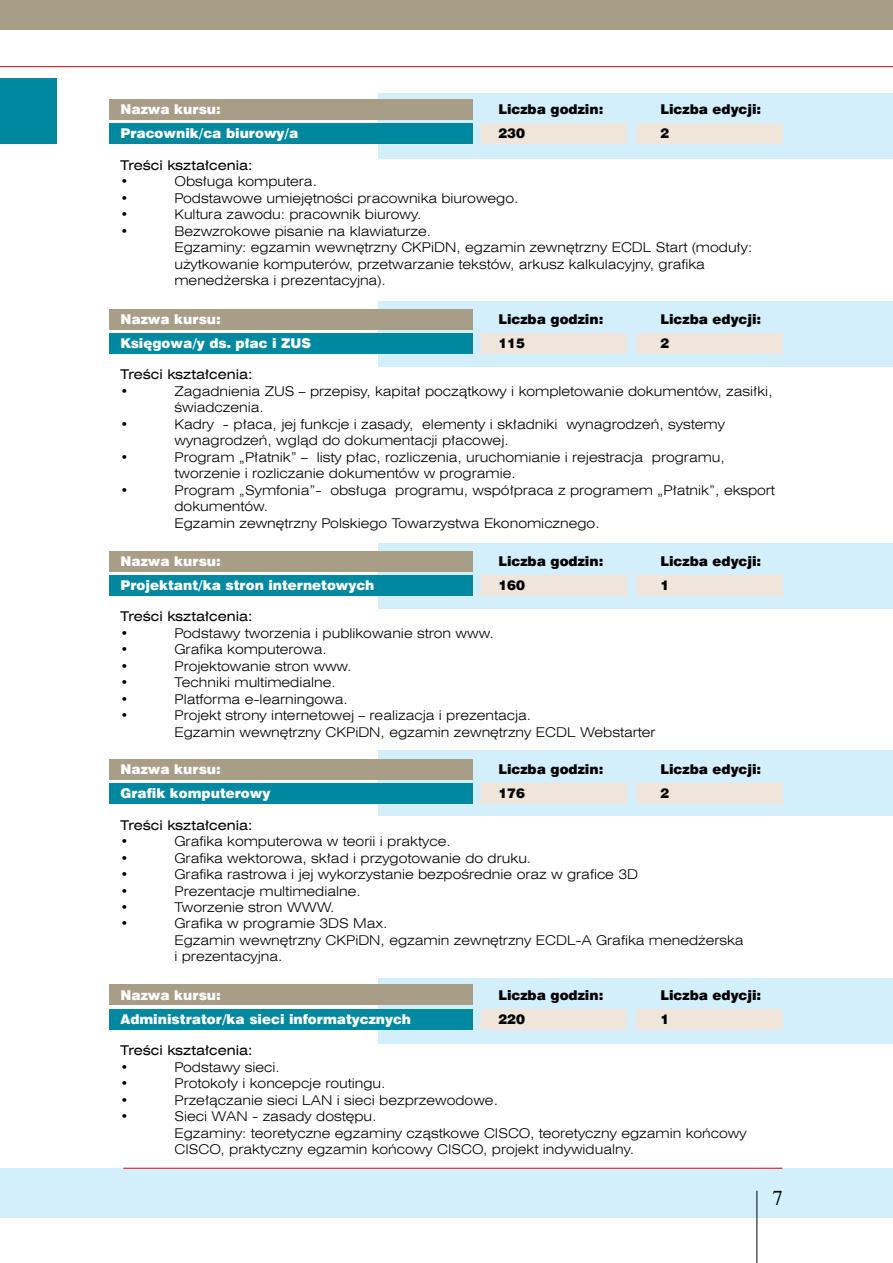
<style>
.page{position:relative;width:893px;height:1263px;background:#fff}
.page>*{position:absolute;margin:0;border:0;box-sizing:border-box;transform-origin:0 0}
.t1{font:21px "Times";color:#000}
.t2{font:13.5px/16.5px "Swis 721 Lt Ex EU";color:#000}
.t3{font:13.5px "Swis 721 Blk EU";color:#fff}
.t4{font:13.5px "Swis 721 Blk EU";color:#000}
.t5{font:13.5px "Swis 721 Ex EU";color:#000}
</style>
<div class="page">
<div style="left:0;top:78px;width:57px;height:65px;background:#0088a0"></div>
<div style="left:0;top:1168px;width:893px;height:49px;background:#d4effc"></div>
<div style="left:378px;top:93px;width:515px;height:65px;background:#d4effc"></div>
<div style="left:378px;top:301px;width:515px;height:65px;background:#d4effc"></div>
<div style="left:378px;top:544px;width:515px;height:65px;background:#d4effc"></div>
<div style="left:378px;top:751px;width:515px;height:65px;background:#d4effc"></div>
<div style="left:378px;top:978px;width:515px;height:65px;background:#d4effc"></div>
<hr style="left:756px;top:1191px;width:1px;height:72px;background:#000">
<hr style="left:0;top:66px;width:893px;height:1px;background:#d2232a">
<hr style="left:123px;top:1168px;width:659px;height:1px;background:#d2232a">
<div style="left:109px;top:99px;width:363px;height:21px;background:#a89d87"></div>
<div style="left:109px;top:309px;width:363px;height:20px;background:#a89d87"></div>
<div style="left:109px;top:551px;width:363px;height:20px;background:#a89d87"></div>
<div style="left:109px;top:759px;width:363px;height:20px;background:#a89d87"></div>
<div style="left:109px;top:984px;width:363px;height:21px;background:#a89d87"></div>
<div style="left:109px;top:124px;width:363px;height:20px;background:#0088a0"></div>
<div style="left:109px;top:333px;width:363px;height:20px;background:#0088a0"></div>
<div style="left:109px;top:575px;width:363px;height:21px;background:#0088a0"></div>
<div style="left:109px;top:783px;width:363px;height:21px;background:#0088a0"></div>
<div style="left:109px;top:1009px;width:363px;height:20px;background:#0088a0"></div>
<div style="left:481px;top:124px;width:146px;height:20px;background:#efe5da"></div>
<div style="left:481px;top:333px;width:146px;height:20px;background:#efe5da"></div>
<div style="left:481px;top:575px;width:146px;height:21px;background:#efe5da"></div>
<div style="left:481px;top:783px;width:146px;height:21px;background:#efe5da"></div>
<div style="left:481px;top:1009px;width:146px;height:20px;background:#efe5da"></div>
<div style="left:636px;top:124px;width:146px;height:20px;background:#efe5da"></div>
<div style="left:636px;top:333px;width:146px;height:20px;background:#efe5da"></div>
<div style="left:636px;top:575px;width:146px;height:21px;background:#efe5da"></div>
<div style="left:636px;top:783px;width:146px;height:21px;background:#efe5da"></div>
<div style="left:636px;top:1009px;width:146px;height:20px;background:#efe5da"></div>
<div style="left:0;top:0;width:893px;height:29px;background:#a89d87"></div>
<p class="t3" style="left:120px;top:101px;width:102px">Nazwa kursu:</p>
<p class="t4" style="left:498px;top:101px;width:107px">Liczba godzin:</p>
<p class="t4" style="left:660px;top:101px;width:102px">Liczba edycji:</p>
<p class="t3" style="left:120px;top:125px;width:179px">Pracownik/ca biurowy/a</p>
<p class="t4" style="left:498px;top:125px;width:28px">230</p>
<p class="t4" style="left:660px;top:125px;width:10px">2</p>
<p class="t5" style="left:120px;top:157px;width:134px">Treści kształcenia:</p>
<p class="t2" style="left:120px;top:174px;width:9px">•</p>
<p class="t2" style="left:174px;top:174px;width:144px">Obsługa komputera.</p>
<p class="t2" style="left:120px;top:190px;width:9px">•</p>
<p class="t2" style="left:174px;top:190px;width:346px">Podstawowe umiejętności pracownika biurowego.</p>
<p class="t2" style="left:120px;top:207px;width:9px">•</p>
<p class="t2" style="left:174px;top:207px;width:249px">Kultura zawodu: pracownik biurowy.</p>
<p class="t2" style="left:120px;top:223px;width:9px">•</p>
<p class="t2" style="left:174px;top:223px;width:579px">Bezwzrokowe pisanie na klawiaturze.<br>Egzaminy: egzamin wewnętrzny CKPiDN, egzamin zewnętrzny ECDL Start (moduły: użytkowanie komputerów, przetwarzanie tekstów, arkusz kalkulacyjny, grafika menedżerska i prezentacyjna).</p>
<p class="t3" style="left:120px;top:310px;width:102px">Nazwa kursu:</p>
<p class="t4" style="left:498px;top:310px;width:107px">Liczba godzin:</p>
<p class="t4" style="left:660px;top:310px;width:102px">Liczba edycji:</p>
<p class="t3" style="left:120px;top:334px;width:192px">Księgowa/y ds. płac i ZUS</p>
<p class="t4" style="left:498px;top:334px;width:28px">115</p>
<p class="t4" style="left:660px;top:334px;width:10px">2</p>
<p class="t5" style="left:120px;top:366px;width:134px">Treści kształcenia:</p>
<p class="t2" style="left:120px;top:383px;width:9px">•</p>
<p class="t2" style="left:174px;top:383px;width:600px">Zagadnienia ZUS – przepisy, kapitał początkowy i kompletowanie dokumentów, zasiłki, świadczenia.</p>
<p class="t2" style="left:120px;top:416px;width:9px">•</p>
<p class="t2" style="left:174px;top:416px;width:552px">Kadry - płaca, jej funkcje i zasady, elementy i składniki wynagrodzeń, systemy wynagrodzeń, wgląd do dokumentacji płacowej.</p>
<p class="t2" style="left:120px;top:449px;width:9px">•</p>
<p class="t2" style="left:174px;top:449px;width:552px">Program „Płatnik” – listy płac, rozliczenia, uruchomianie i rejestracja programu, tworzenie i rozliczanie dokumentów w programie.</p>
<p class="t2" style="left:120px;top:482px;width:9px">•</p>
<p class="t2" style="left:174px;top:482px;width:602px">Program „Symfonia”- obsługa programu, współpraca z programem „Płatnik”, eksport dokumentów.<br>Egzamin zewnętrzny Polskiego Towarzystwa Ekonomicznego.</p>
<p class="t3" style="left:120px;top:552px;width:102px">Nazwa kursu:</p>
<p class="t4" style="left:498px;top:552px;width:107px">Liczba godzin:</p>
<p class="t4" style="left:660px;top:552px;width:102px">Liczba edycji:</p>
<p class="t3" style="left:120px;top:576px;width:256px">Projektant/ka stron internetowych</p>
<p class="t4" style="left:498px;top:576px;width:28px">160</p>
<p class="t4" style="left:660px;top:576px;width:10px">1</p>
<p class="t5" style="left:120px;top:609px;width:134px">Treści kształcenia:</p>
<p class="t2" style="left:120px;top:625px;width:9px">•</p>
<p class="t2" style="left:174px;top:625px;width:321px">Podstawy tworzenia i publikowanie stron www.</p>
<p class="t2" style="left:120px;top:642px;width:9px">•</p>
<p class="t2" style="left:174px;top:642px;width:154px">Grafika komputerowa.</p>
<p class="t2" style="left:120px;top:658px;width:9px">•</p>
<p class="t2" style="left:174px;top:658px;width:179px">Projektowanie stron www.</p>
<p class="t2" style="left:120px;top:675px;width:9px">•</p>
<p class="t2" style="left:174px;top:675px;width:163px">Techniki multimedialne.</p>
<p class="t2" style="left:120px;top:691px;width:9px">•</p>
<p class="t2" style="left:174px;top:691px;width:175px">Platforma e-learningowa.</p>
<p class="t2" style="left:120px;top:708px;width:9px">•</p>
<p class="t2" style="left:174px;top:708px;width:483px">Projekt strony internetowej – realizacja i prezentacja.<br>Egzamin wewnętrzny CKPiDN, egzamin zewnętrzny ECDL Webstarter</p>
<p class="t3" style="left:120px;top:760px;width:102px">Nazwa kursu:</p>
<p class="t4" style="left:498px;top:760px;width:107px">Liczba godzin:</p>
<p class="t4" style="left:660px;top:760px;width:102px">Liczba edycji:</p>
<p class="t3" style="left:120px;top:784px;width:151px">Grafik komputerowy</p>
<p class="t4" style="left:498px;top:784px;width:28px">176</p>
<p class="t4" style="left:660px;top:784px;width:10px">2</p>
<p class="t5" style="left:120px;top:817px;width:134px">Treści kształcenia:</p>
<p class="t2" style="left:120px;top:833px;width:9px">•</p>
<p class="t2" style="left:174px;top:833px;width:278px">Grafika komputerowa w teorii i praktyce.</p>
<p class="t2" style="left:120px;top:850px;width:9px">•</p>
<p class="t2" style="left:174px;top:850px;width:358px">Grafika wektorowa, skład i przygotowanie do druku.</p>
<p class="t2" style="left:120px;top:866px;width:9px">•</p>
<p class="t2" style="left:174px;top:866px;width:465px">Grafika rastrowa i jej wykorzystanie bezpośrednie oraz w grafice 3D</p>
<p class="t2" style="left:120px;top:883px;width:9px">•</p>
<p class="t2" style="left:174px;top:883px;width:188px">Prezentacje multimedialne.</p>
<p class="t2" style="left:120px;top:899px;width:9px">•</p>
<p class="t2" style="left:174px;top:899px;width:162px">Tworzenie stron WWW.</p>
<p class="t2" style="left:120px;top:916px;width:9px">•</p>
<p class="t2" style="left:174px;top:916px;width:571px">Grafika w programie 3DS Max.<br>Egzamin wewnętrzny CKPiDN, egzamin zewnętrzny ECDL-A Grafika menedżerska i prezentacyjna.</p>
<p class="t3" style="left:120px;top:986px;width:102px">Nazwa kursu:</p>
<p class="t4" style="left:498px;top:986px;width:107px">Liczba godzin:</p>
<p class="t4" style="left:660px;top:986px;width:102px">Liczba edycji:</p>
<p class="t3" style="left:120px;top:1010px;width:292px">Administrator/ka sieci informatycznych</p>
<p class="t4" style="left:498px;top:1010px;width:28px">220</p>
<p class="t4" style="left:660px;top:1010px;width:10px">1</p>
<p class="t5" style="left:120px;top:1042px;width:134px">Treści kształcenia:</p>
<p class="t2" style="left:120px;top:1059px;width:9px">•</p>
<p class="t2" style="left:174px;top:1059px;width:107px">Podstawy sieci.</p>
<p class="t2" style="left:120px;top:1075px;width:9px">•</p>
<p class="t2" style="left:174px;top:1075px;width:213px">Protokoły i koncepcje routingu.</p>
<p class="t2" style="left:120px;top:1092px;width:9px">•</p>
<p class="t2" style="left:174px;top:1092px;width:325px">Przełączanie sieci LAN i sieci bezprzewodowe.</p>
<p class="t2" style="left:120px;top:1108px;width:9px">•</p>
<p class="t2" style="left:174px;top:1108px;width:574px">Sieci WAN - zasady dostępu.<br>Egzaminy: teoretyczne egzaminy cząstkowe CISCO, teoretyczny egzamin końcowy<br>CISCO, praktyczny egzamin końcowy CISCO, projekt indywidualny.</p>
<h1 class="t1" style="left:773px;top:1178px;width:12px">7</h1>
</div>
